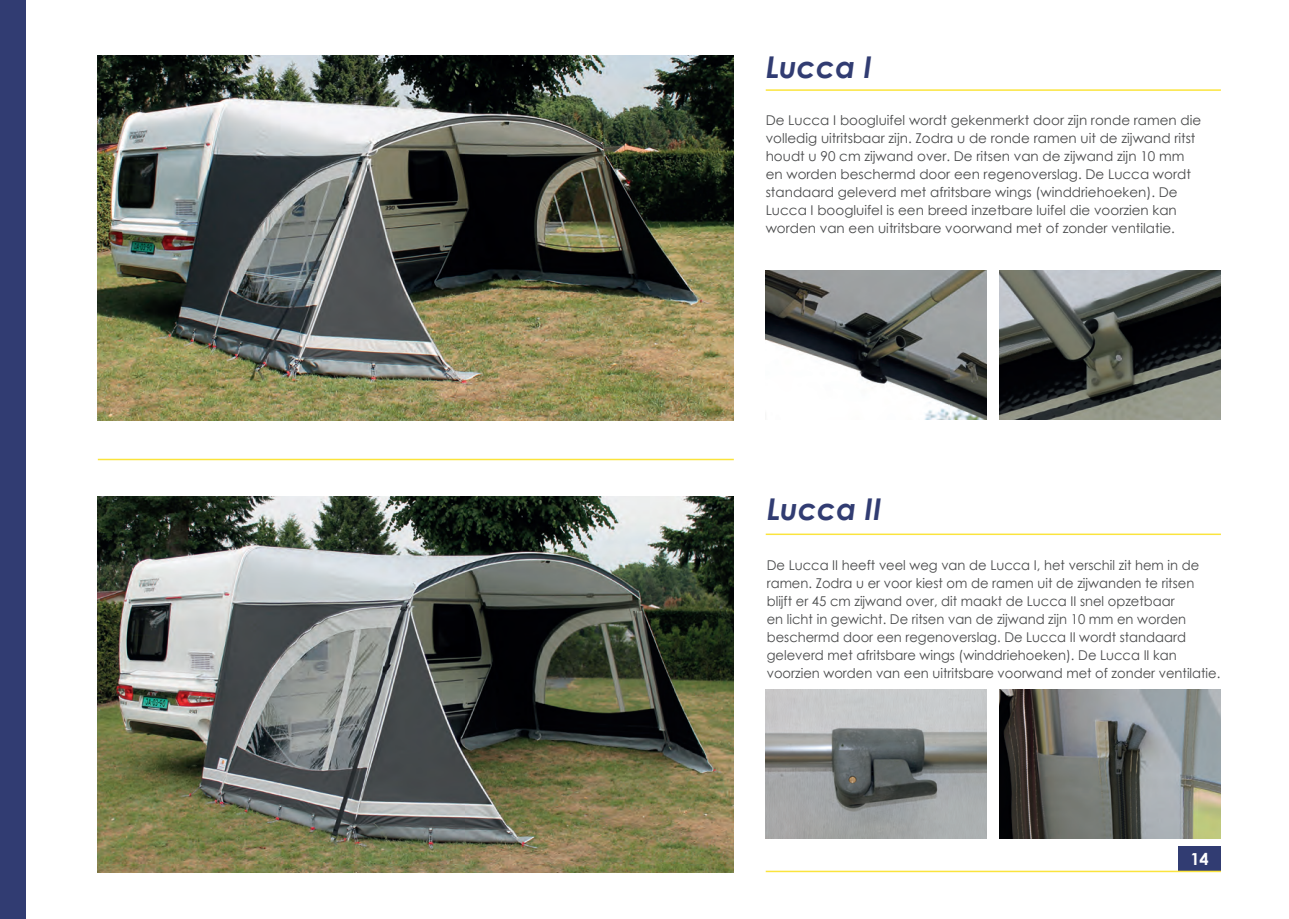
<style>
.page{position:relative;width:1289px;height:919px;background:#fff}
.page>*{position:absolute;margin:0;border:0;box-sizing:border-box;transform-origin:0 0}
.t1{font:italic 700 30px "Century Gothic";color:#313c72}
.t2{font:700 16.5px "Century Gothic";color:#fff}
.t3{font:13.5px/18px "Century Gothic";color:#494a4b}
</style>
<div class="page">
<img style="left:98px;top:55px;width:635px;height:365px">
<hr style="left:765px;top:89px;width:455px;height:2px;background:#fbe43d">
<hr style="left:765px;top:533px;width:455px;height:2px;background:#fbe43d">
<hr style="left:98px;top:458px;width:635px;height:2px;background:#fbe43d">
<div style="left:0;top:0;width:26px;height:918px;background:#313c72"></div>
<img style="left:98px;top:496px;width:635px;height:376px">
<img style="left:999px;top:270px;width:221px;height:149px">
<img style="left:999px;top:689px;width:221px;height:149px">
<img style="left:765px;top:270px;width:221px;height:149px">
<img style="left:765px;top:689px;width:221px;height:149px">
<div style="left:1178px;top:846px;width:42px;height:24px;background:#313c72"></div>
<hr style="left:765px;top:870px;width:455px;height:2px;background:#fbe43d">
<h1 class="t1" style="left:765px;top:48px;width:108px">Lucca I</h1>
<p class="t3" style="left:765px;top:111px;width:437px">De Lucca I boogluifel wordt gekenmerkt door zijn ronde ramen die volledig uitritsbaar zijn. Zodra u de ronde ramen uit de zijwand ritst houdt u 90 cm zijwand over. De ritsen van de zijwand zijn 10 mm en worden beschermd door een regenoverslag. De Lucca wordt standaard geleverd met afritsbare wings (winddriehoeken). De Lucca I boogluifel is een breed inzetbare luifel die voorzien kan worden van een uitritsbare voorwand met of zonder ventilatie.</p>
<h1 class="t1" style="left:766px;top:490px;width:116px">Lucca II</h1>
<p class="t3" style="left:766px;top:555px;width:455px">De Lucca II heeft veel weg van de Lucca I, het verschil zit hem in de ramen. Zodra u er voor kiest om de ramen uit de zijwanden te ritsen blijft er 45 cm zijwand over, dit maakt de Lucca II snel opzetbaar<br>en licht in gewicht. De ritsen van de zijwand zijn 10 mm en worden beschermd door een regenoverslag. De Lucca II wordt standaard geleverd met afritsbare wings (winddriehoeken). De Lucca II kan voorzien worden van een uitritsbare voorwand met of zonder ventilatie.</p>
<p class="t2" style="left:1190px;top:846px;width:20px">14</p>
</div>
